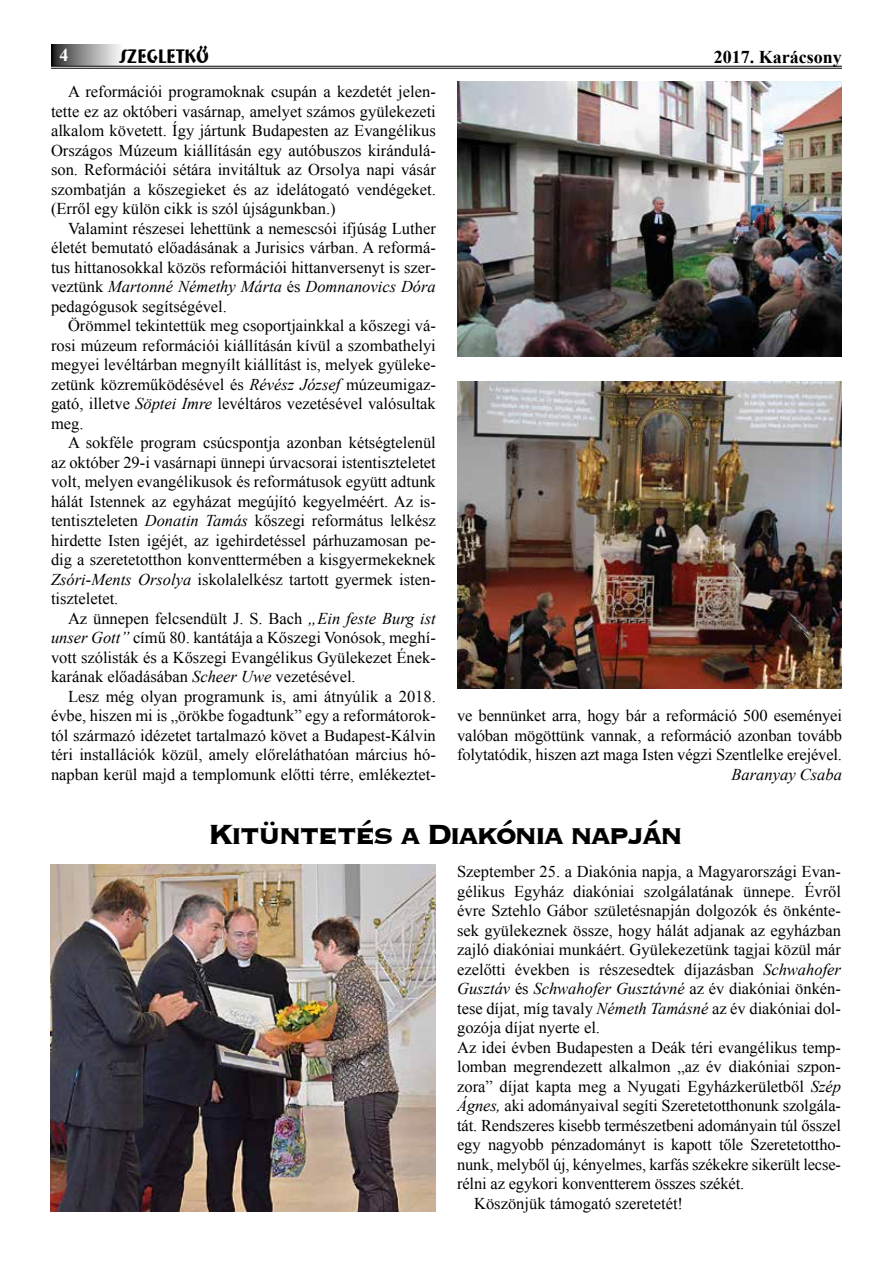
<style>
.page{position:relative;width:893px;height:1263px;background:#fff}
.page>*{position:absolute;margin:0;border:0;box-sizing:border-box;transform-origin:0 0}
.t1{font:800 36px "H Copperplate Gothic";letter-spacing:-.08em;color:#000}
.t2{font:700 19.8px "H Bremen";letter-spacing:.02em;color:#000;scale:.81 1}
.t3{font:700 18px "Times New Roman";color:#000}
.t4{font:700 18px "Times New Roman";color:#fff}
.t5{font:16.5px/19.5px "Times New Roman";color:#000;text-align:justify}
.t6{font:italic 16.5px "Times New Roman";color:#000}
.s1{color:#fff}
.s2{font-style:italic}
.s3{font-style:normal}
</style>
<div class="page">
<img style="left:457px;top:382px;width:385px;height:306px">
<img style="left:457px;top:81px;width:385px;height:276px">
<img style="left:50px;top:864px;width:386px;height:348px">
<div style="left:51px;top:45px;width:72px;height:21px;background:linear-gradient(to right,#282827,#fff)"></div>
<hr style="left:51px;top:66px;width:791px;height:1px;background:#000">
<hr style="left:51px;top:68px;width:791px;height:1px;background:#000">
<p class="t4" style="left:60px;top:43px;width:10px">4</p>
<p class="t2" style="left:120px;top:44px;width:111px">SZEGLETKO<span class="s1">’’</span></p>
<p class="t3" style="left:714px;top:44px;width:129px">2017. Karácsony</p>
<p class="t5" style="left:51px;top:82px;width:386px;text-indent:17px">A reformációi programoknak csupán a kezdetét jelen&shy;tette ez az októberi vasárnap, amelyet számos gyülekezeti alkalom követett. Így jártunk Budapesten az Evangélikus Országos Múzeum kiállításán egy autóbuszos kirándulá&shy;son. Reformációi sétára invitáltuk az Orsolya napi vásár szombatján a kőszegieket és az idelátogató vendégeket. (Erről egy külön cikk is szól újságunkban.)</p>
<p class="t5" style="left:51px;top:218px;width:386px;text-indent:17px">Valamint részesei lehettünk a nemescsói ifjúság Luther életét bemutató előadásának a Jurisics várban. A reformá&shy;tus hittanosokkal közös reformációi hittanversenyt is szer&shy;veztünk <span class="s2">Martonné Némethy Márta</span> és <span class="s2">Domnanovics Dóra </span>pedagógusok segítségével.</p>
<p class="t5" style="left:51px;top:316px;width:386px;text-indent:17px">Örömmel tekintettük meg csoportjainkkal a kőszegi vá&shy;rosi múzeum reformációi kiállításán kívül a szombathelyi megyei levéltárban megnyílt kiállítást is, melyek gyüleke&shy;zetünk közreműködésével és <span class="s2">Révész József</span> múzeumigaz&shy;gató, illetve <span class="s2">Söptei Imre</span> levéltáros vezetésével valósultak meg.</p>
<p class="t5" style="left:51px;top:433px;width:386px;text-indent:17px">A sokféle program csúcspontja azonban kétségtelenül az október 29-i vasárnapi ünnepi úrvacsorai istentiszteletet volt, melyen evangélikusok és reformátusok együtt adtunk hálát Istennek az egyházat megújító kegyelméért. Az is&shy;tentiszteleten <span class="s2">Donatin Tamás</span> kőszegi református lelkész hirdette Isten igéjét, az igehirdetéssel párhuzamosan pe&shy;dig a szeretetotthon konventtermében a kisgyermekeknek <span class="s2">Zsóri-Ments Orsolya</span> iskolalelkész tartott gyermek isten&shy;tiszteletet.</p>
<p class="t5" style="left:51px;top:608px;width:386px;text-indent:17px">Az ünnepen felcsendült J. S. Bach <span class="s2">„Ein feste Burg ist unser Gott”</span> című 80. kantátája a Kőszegi Vonósok, meghí&shy;vott szólisták és a Kőszegi Evangélikus Gyülekezet Ének&shy;karának előadásában <span class="s2">Scheer Uwe</span> vezetésével.</p>
<p class="t5" style="left:51px;top:686px;width:386px;text-indent:17px">Lesz még olyan programunk is, ami átnyúlik a 2018. évbe, hiszen mi is „örökbe fogadtunk” egy a reformátorok&shy;tól származó idézetet tartalmazó követ a Budapest-Kálvin téri installációk közül, amely előreláthatóan március hó&shy;napban kerül majd a templomunk előtti térre, emlékeztet-</p>
<p class="t5" style="left:457px;top:706px;width:386px">ve bennünket arra, hogy bár a reformáció 500 eseményei valóban mögöttünk vannak, a reformáció azonban tovább folytatódik, hiszen azt maga Isten végzi Szentlelke erejével.</p>
<p class="t6" style="left:731px;top:763px;width:112px">Baranyay Csaba</p>
<h1 class="t1" style="left:208px;top:815px;width:477px">Kitüntetés a Diakónia napján</h1>
<p class="t5" style="left:457px;top:862px;width:385px">Szeptember 25. a Diakónia napja, a Magyarországi Evan-</p>
<p class="t5" style="left:457px;top:881px;width:385px">gélikus Egyház diakóniai szolgálatának ünnepe. Évről</p>
<p class="t5" style="left:457px;top:901px;width:385px">évre Sztehlo Gábor születésnapján dolgozók és önkénte-</p>
<p class="t5" style="left:457px;top:920px;width:385px">sek gyülekeznek össze, hogy hálát adjanak az egyházban</p>
<p class="t5" style="left:457px;top:940px;width:385px">zajló diakóniai munkáért. Gyülekezetünk tagjai közül már</p>
<p class="t5" style="left:457px;top:959px;width:385px">ezelőtti években is részesedtek díjazásban <span class="s2">Schwahofer</span></p>
<p class="t6" style="left:457px;top:977px;width:385px">Gusztáv <span class="s3">és</span> Schwahofer Gusztávné <span class="s3">az év diakóniai önkén-</span></p>
<p class="t5" style="left:457px;top:998px;width:385px">tese díjat, míg tavaly <span class="s2">Németh Tamásné</span> az év diakóniai dol-</p>
<p class="t5" style="left:457px;top:1018px;width:144px">gozója díjat nyerte el.</p>
<p class="t5" style="left:457px;top:1037px;width:385px">Az idei évben Budapesten a Deák téri evangélikus temp-</p>
<p class="t5" style="left:457px;top:1057px;width:385px">lomban megrendezett alkalmon „az év diakóniai szpon-</p>
<p class="t5" style="left:457px;top:1076px;width:385px">zora” díjat kapta meg a Nyugati Egyházkerületből <span class="s2">Szép</span></p>
<p class="t5" style="left:457px;top:1096px;width:385px"><span class="s2">Ágnes,</span> aki adományaival segíti Szeretetotthonunk szolgála-</p>
<p class="t5" style="left:457px;top:1115px;width:385px">tát. Rendszeres kisebb természetbeni adományain túl ősszel</p>
<p class="t5" style="left:457px;top:1135px;width:385px">egy nagyobb pénzadományt is kapott tőle Szeretetottho-</p>
<p class="t5" style="left:457px;top:1154px;width:385px">nunk, melyből új, kényelmes, karfás székekre sikerült lecse-</p>
<p class="t5" style="left:457px;top:1174px;width:289px">rélni az egykori konventterem összes székét.</p>
<p class="t5" style="left:474px;top:1193px;width:210px">Köszönjük támogató szeretetét!</p>
</div>
